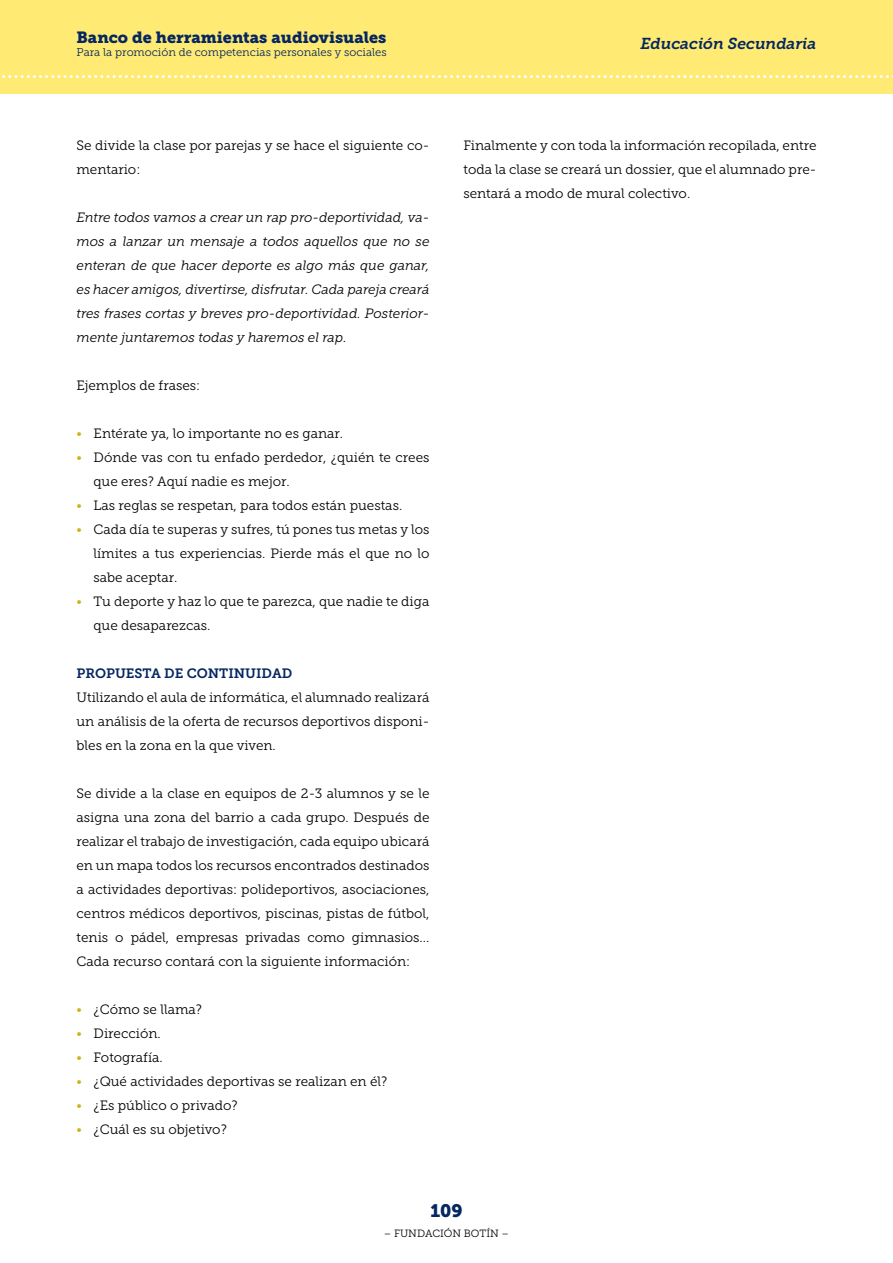
<style>
.page{position:relative;width:893px;height:1263px;background:#fff}
.page>*{position:absolute;margin:0;border:0;box-sizing:border-box;transform-origin:0 0}
.t1{font:18px "Museo Slab 900";color:#052661}
.t2{font:16.2px "Museo Slab 900";color:#052661}
.t3{font:italic 15.75px "Museo Slab 700";color:#052661}
.List_Paragraph{font:13.5px/24px "Museo Slab 300";color:#000;text-align:justify}
.t4{font:italic 13.5px/24px "Museo Slab 300";color:#000;text-align:justify}
.t5{font:13.5px "Museo Slab 700";color:#052661}
.t6{font:11.25px "Museo Slab 300";color:#052661}
.t7{font:10.5px "Museo Slab 300";color:#000}
.s1{font-style:normal}
.s2{color:#d3b019}
</style>
<div class="page">
<div style="left:0;top:0;width:893px;height:94px;background:#ffeb73"></div>
<svg style="left:2px;top:75px;width:891px;height:3px"></svg>
<p class="t2" style="left:77px;top:28px;width:311px">Banco de herramientas audiovisuales</p>
<p class="t6" style="left:77px;top:46px;width:312px">Para la promoción de competencias personales y sociales</p>
<p class="List_Paragraph" style="left:77px;top:133px;width:354px">Se divide la clase por parejas y se hace el siguiente co&shy;mentario:</p>
<p class="t4" style="left:77px;top:205px;width:354px">Entre todos vamos a crear un rap pro-deportividad, va&shy;mos a lanzar un mensaje a todos aquellos que no se enteran de que hacer deporte es algo m<span class="s1">á</span>s que ganar, es hacer amigos, divertirse, disfrutar. Cada pareja creará tres frases cortas y breves pro-deportividad. Posterior&shy;mente juntaremos todas y haremos el rap.</p>
<p class="List_Paragraph" style="left:77px;top:373px;width:125px">Ejemplos de frases:</p>
<p class="List_Paragraph" style="left:77px;top:421px;width:268px"><span class="s2">•</span> Entérate ya, lo importante no es ganar.</p>
<p class="List_Paragraph" style="left:94px;top:445px;width:337px;text-indent:-17px"><span class="s2">•</span> Dónde vas con tu enfado perdedor, ¿quién te crees que eres? Aquí nadie es mejor.</p>
<p class="List_Paragraph" style="left:77px;top:493px;width:327px"><span class="s2">•</span> Las reglas se respetan, para todos están puestas.</p>
<p class="List_Paragraph" style="left:94px;top:517px;width:337px;text-indent:-17px"><span class="s2">•</span> Cada día te superas y sufres, tú pones tus metas y los límites a tus experiencias. Pierde más el que no lo sabe aceptar.</p>
<p class="List_Paragraph" style="left:94px;top:589px;width:337px;text-indent:-17px"><span class="s2">•</span> Tu deporte y haz lo que te parezca, que nadie te diga que desaparezcas.</p>
<p class="t5" style="left:77px;top:666px;width:217px">PROPUESTA DE CONTINUIDAD</p>
<p class="List_Paragraph" style="left:77px;top:685px;width:354px">Utilizando el aula de informática, el alumnado realizará un análisis de la oferta de recursos deportivos disponi&shy;bles en la zona en la que viven.</p>
<p class="List_Paragraph" style="left:77px;top:781px;width:354px">Se divide a la clase en equipos de 2-3 alumnos y se le asigna una zona del barrio a cada grupo. Después de realizar el trabajo de investigación, cada equipo ubicará en un mapa todos los recursos encontrados destinados a actividades deportivas: polideportivos, asociaciones, centros médicos deportivos, piscinas, pistas de fútbol, tenis o pádel, empresas privadas como gimnasios...<br>Cada recurso contará con la siguiente información:</p>
<p class="List_Paragraph" style="left:77px;top:997px;width:127px"><span class="s2">•</span> ¿Cómo se llama?</p>
<p class="List_Paragraph" style="left:77px;top:1021px;width:86px"><span class="s2">•</span> Dirección.</p>
<p class="List_Paragraph" style="left:77px;top:1045px;width:88px"><span class="s2">•</span> Fotografía.</p>
<p class="List_Paragraph" style="left:77px;top:1069px;width:312px"><span class="s2">•</span> ¿Qué actividades deportivas se realizan en él?</p>
<p class="List_Paragraph" style="left:77px;top:1093px;width:163px"><span class="s2">•</span> ¿Es público o privado?</p>
<p class="List_Paragraph" style="left:77px;top:1117px;width:152px"><span class="s2">•</span> ¿Cuál es su objetivo?</p>
<p class="t3" style="left:640px;top:34px;width:177px">Educación Secundaria</p>
<p class="List_Paragraph" style="left:463px;top:133px;width:354px">Finalmente y con toda la información recopilada, entre toda la clase se creará un dossier, que el alumnado pre&shy;sentará a modo de mural colectivo.</p>
<h1 class="t1" style="left:430px;top:1201px;width:34px">109</h1>
<p class="t7" style="left:384px;top:1227px;width:127px">– FUNDACIÓN BOTÍN –</p>
</div>
